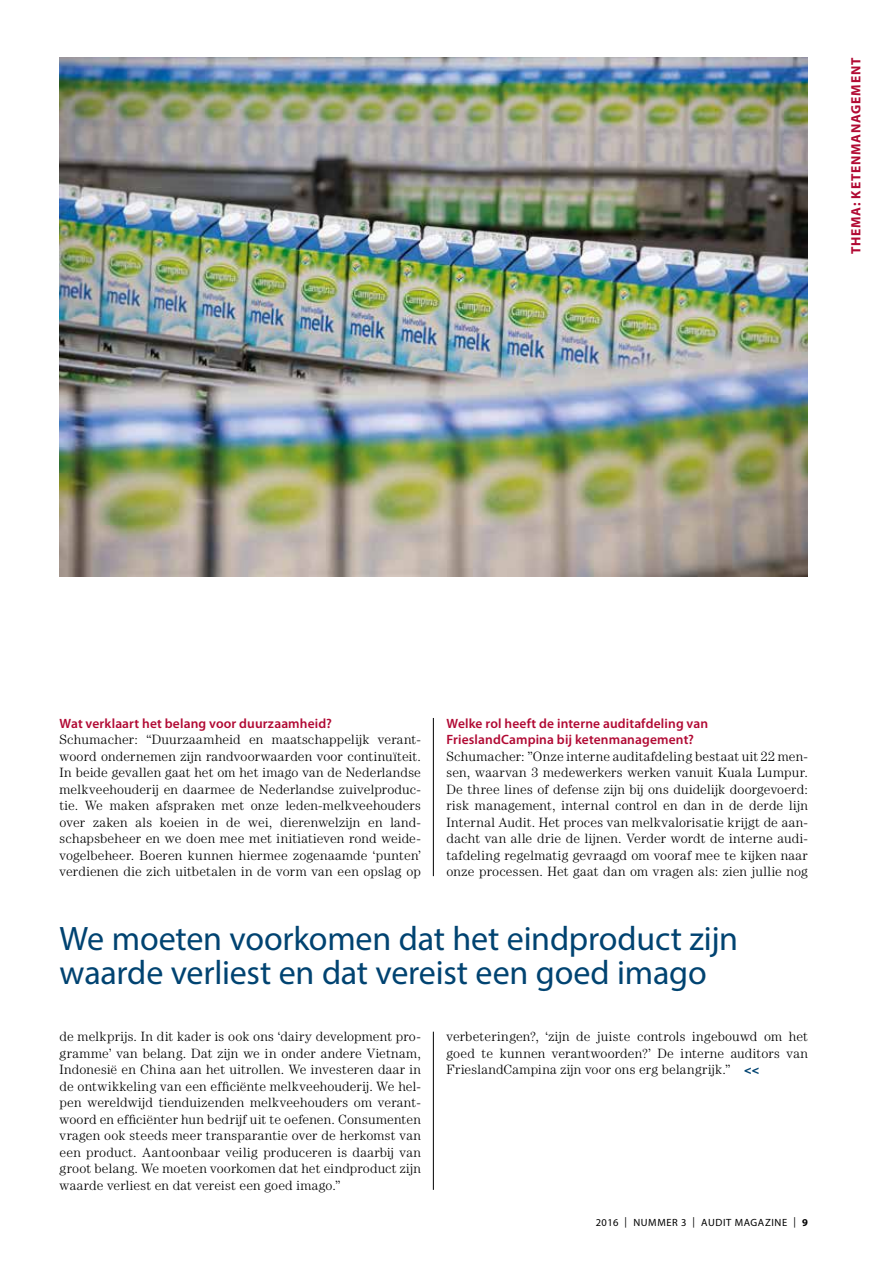
<style>
.page{position:relative;width:893px;height:1263px;background:#fff}
.page>*{position:absolute;margin:0;border:0;box-sizing:border-box;transform-origin:0 0}
.t1{font:34.05px/34px "Myriad Pro";letter-spacing:-.005em;color:#004371}
.t2{font:300 13.5px/16.5px "Century LT";letter-spacing:.015em;color:#000;text-align:justify}
.t3{font:600 13.5px/16.5px "Myriad Pro";letter-spacing:.01em;color:#b10933}
.t4{font:700 13.5px "Myriad Pro";letter-spacing:.06em;color:#b10933}
.t5{font:10.5px "Myriad Pro";letter-spacing:.06em;color:#000}
.s1{font-weight:900;color:#004371}
.s2{font-weight:700}
</style>
<div class="page">
<img style="left:60px;top:58px;width:748px;height:518px">
<hr style="left:433px;top:718px;width:1px;height:158px;background:#000">
<hr style="left:433px;top:1032px;width:1px;height:158px;background:#000">
<p class="t4" style="left:847px;top:254px;width:198px;rotate:-90deg">THEMA: KETENMANAGEMENT</p>
<p class="t3" style="left:60px;top:714px;width:274px">Wat verklaart het belang voor duurzaamheid?</p>
<p class="t2" style="left:60px;top:731px;width:363px">Schumacher: “Duurzaamheid en maatschappelijk verant&shy;woord ondernemen zijn randvoorwaarden voor continuïteit.<br>In beide gevallen gaat het om het imago van de Nederlandse melkveehouderij en daarmee de Nederlandse zuivelproduc&shy;tie. We maken afspraken met onze leden-melkveehouders over zaken als koeien in de wei, dierenwelzijn en land&shy;schapsbeheer en we doen mee met initiatieven rond weide&shy;vogelbeheer. Boeren kunnen hiermee zogenaamde ‘punten’ verdienen die zich uitbetalen in de vorm van een opslag op</p>
<p class="t3" style="left:446px;top:714px;width:263px">Welke rol heeft de interne auditafdeling van<br>FrieslandCampina bij ketenmanagement?</p>
<p class="t2" style="left:446px;top:747px;width:363px">Schumacher: ”Onze interne auditafdeling bestaat uit 22 men&shy;sen, waarvan 3 medewerkers werken vanuit Kuala Lumpur.<br>De three lines of defense zijn bij ons duidelijk doorgevoerd: risk management, internal control en dan in de derde lijn Internal Audit. Het proces van melkvalorisatie krijgt de aan&shy;dacht van alle drie de lijnen. Verder wordt de interne audi&shy;tafdeling regelmatig gevraagd om vooraf mee te kijken naar onze processen. Het gaat dan om vragen als: zien jullie nog</p>
<h1 class="t1" style="left:60px;top:921px;width:680px">We moeten voorkomen dat het eindproduct zijn waarde verliest en dat vereist een goed imago</h1>
<p class="t2" style="left:60px;top:1028px;width:363px">de melkprijs. In dit kader is ook ons ‘dairy development pro&shy;gramme’ van belang. Dat zijn we in onder andere Vietnam, Indonesië en China aan het uitrollen. We investeren daar in de ontwikkeling van een efficiënte melkveehouderij. We hel&shy;pen wereldwijd tienduizenden melkveehouders om verant&shy;woord en efficiënter hun bedrijf uit te oefenen. Consumenten vragen ook steeds meer transparantie over de herkomst van een product. Aantoonbaar veilig produceren is daarbij van groot belang. We moeten voorkomen dat het eindproduct zijn waarde verliest en dat vereist een goed imago.”</p>
<p class="t2" style="left:446px;top:1028px;width:363px">verbeteringen?, ‘zijn de juiste controls ingebouwd om het goed te kunnen verantwoorden?’ De interne auditors van FrieslandCampina zijn voor ons erg belangrijk.” <span class="s1">&lt;&lt;</span></p>
<p class="t5" style="left:596px;top:1216px;width:214px">2016 | NUMMER 3 | AUDIT MAGAZINE | <span class="s2">9</span></p>
</div>
